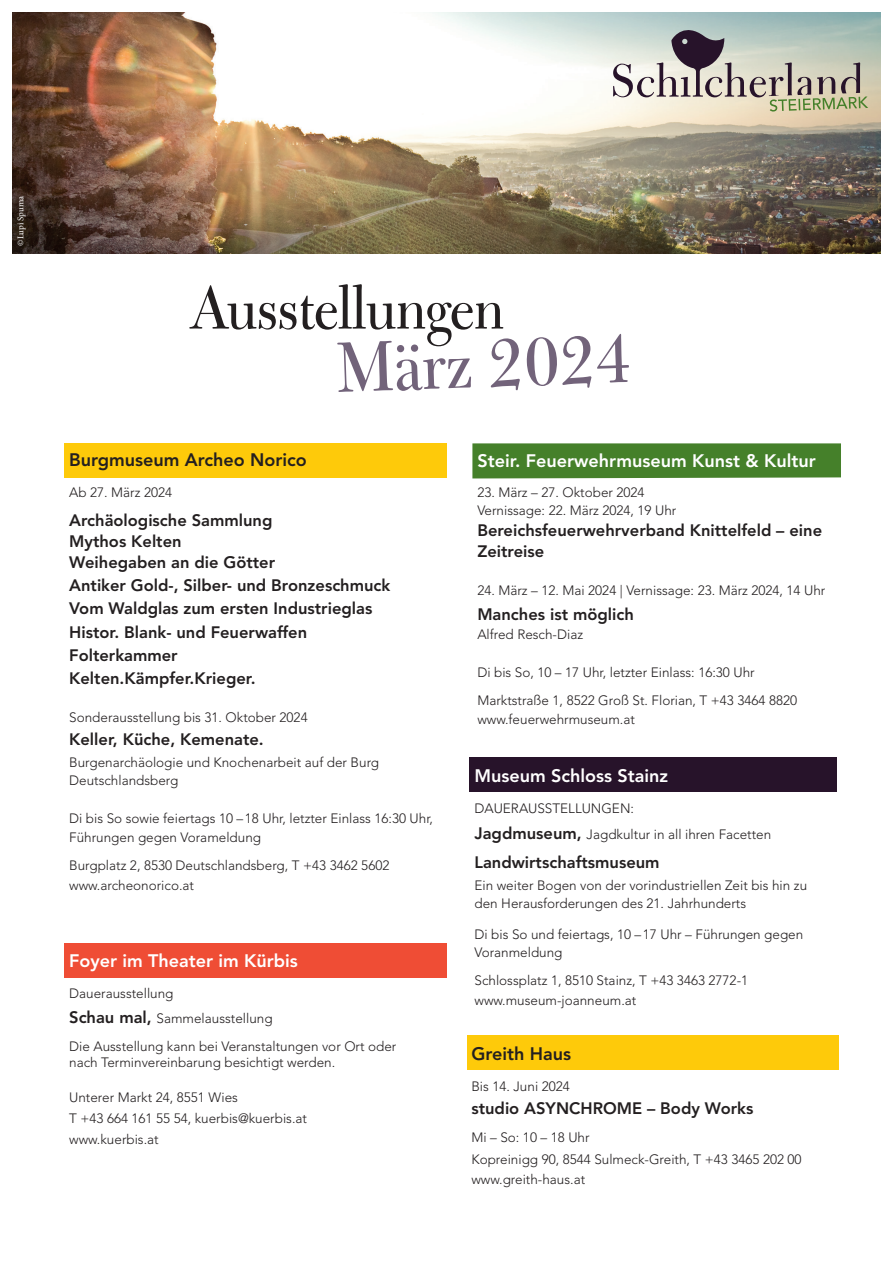
<style>
.page{position:relative;width:893px;height:1263px;background:#fff}
.page>*{position:absolute;margin:0;border:0;box-sizing:border-box;transform-origin:0 0}
.t1{font:79.05px "Bulmer MT Regular Display";color:#72637a}
.t2{font:67.5px "Bulmer MT Regular Display";color:#231f20}
.t3{font:800 18px "Avenir LT Std";color:#fff}
.t4{font:800 18px "Avenir LT Std";color:#231f20}
.t5{font:800 16.5px/23.1px "Avenir LT Std";color:#231f20}
.t6{font:300 13.5px/18px "Avenir LT Std";color:#231f20}
.t7{font:9px "Minion Pro";letter-spacing:-.01em;color:#fff}
.s1{font-weight:800;font-size:16.5px}
</style>
<div class="page">
<div style="left:64px;top:443px;width:382px;height:34px;background:#feca0a"></div>
<div style="left:469px;top:757px;width:368px;height:34px;background:#27132a"></div>
<div style="left:472px;top:443px;width:369px;height:35px;background:#45802a"></div>
<div style="left:468px;top:1036px;width:371px;height:34px;background:#feca0a"></div>
<div style="left:64px;top:943px;width:382px;height:34px;background:#ef4d35"></div>
<img style="left:13px;top:13px;width:867px;height:240px">
<svg style="left:613px;top:22px;width:255px;height:90px;background:#b8baaf"></svg>
<p class="t7" style="left:15px;top:246px;width:51px;rotate:-90deg">©Lupi Spuma</p>
<h2 class="t2" style="left:189px;top:267px;width:317px">Ausstellungen</h2>
<h1 class="t1" style="left:335px;top:320px;width:296px;rotate:-2deg">März 2024</h1>
<h3 class="t4" style="left:69px;top:449px;width:239px">Burgmuseum Archeo Norico</h3>
<p class="t6" style="left:69px;top:483px;width:104px">Ab 27. März 2024</p>
<p class="t5" style="left:69px;top:510px;width:207px;line-height:21px">Archäologische Sammlung<br>Mythos Kelten<br>Weihegaben an die Götter</p>
<p class="t5" style="left:69px;top:574px;width:323px">Antiker Gold-, Silber- und Bronzeschmuck<br>Vom Waldglas zum ersten Industrieglas<br>Histor. Blank- und Feuerwaffen<br>Folterkammer<br>Kelten.Kämpfer.Krieger.</p>
<p class="t6" style="left:69px;top:708px;width:240px">Sonderausstellung bis 31. Oktober 2024</p>
<p class="t5" style="left:69px;top:728px;width:196px">Keller, Küche, Kemenate.</p>
<p class="t6" style="left:69px;top:754px;width:311px">Burgenarchäologie und Knochenarbeit auf der Burg<br>Deutschlandsberg</p>
<p class="t6" style="left:69px;top:808px;width:365px;line-height:19.5px">Di bis So sowie feiertags 10 –18 Uhr, letzter Einlass 16:30 Uhr,<br>Führungen gegen Vorameldung</p>
<p class="t6" style="left:69px;top:856px;width:322px;line-height:19.5px">Burgplatz 2, 8530 Deutschlandsberg, T +43 3462 5602 www.archeonorico.at</p>
<h3 class="t3" style="left:69px;top:950px;width:230px">Foyer im Theater im Kürbis</h3>
<p class="t6" style="left:69px;top:981px;width:205px;line-height:25.2px">Dauerausstellung<br><span class="s1">Schau mal,</span> Sammelausstellung</p>
<p class="t6" style="left:69px;top:1038px;width:329px;line-height:16.5px">Die Ausstellung kann bei Veranstaltungen vor Ort oder nach Terminvereinbarung besichtigt werden.</p>
<p class="t6" style="left:69px;top:1087px;width:239px;line-height:20.7px">Unterer Markt 24, 8551 Wies<br>T +43 664 161 55 54, kuerbis@kuerbis.at www.kuerbis.at</p>
<h3 class="t3" style="left:477px;top:451px;width:340px">Steir. Feuerwehrmuseum Kunst &amp; Kultur</h3>
<p class="t6" style="left:477px;top:483px;width:201px;line-height:18.6px">23. März – 27. Oktober 2024<br>Vernissage: 22. März 2024, 19 Uhr</p>
<p class="t5" style="left:477px;top:520px;width:346px;line-height:21px">Bereichsfeuerwehrverband Knittelfeld – eine<br>Zeitreise</p>
<p class="t6" style="left:477px;top:581px;width:350px">24. März – 12. Mai 2024 | Vernissage: 23. März 2024, 14 Uhr</p>
<p class="t5" style="left:477px;top:603px;width:158px">Manches ist möglich</p>
<p class="t6" style="left:477px;top:625px;width:107px">Alfred Resch-Diaz</p>
<p class="t6" style="left:477px;top:658px;width:321px;line-height:28px">Di bis So, 10 – 17 Uhr, letzter Einlass: 16:30 Uhr<br>Marktstraße 1, 8522 Groß St. Florian, T +43 3464 8820</p>
<p class="t6" style="left:477px;top:710px;width:159px">www.feuerwehrmuseum.at</p>
<h3 class="t3" style="left:474px;top:765px;width:195px">Museum Schloss Stainz</h3>
<p class="t6" style="left:474px;top:796px;width:298px;line-height:25.2px">DAUERAUSSTELLUNGEN:<br><span class="s1">Jagdmuseum,</span> Jagdkultur in all ihren Facetten</p>
<p class="t5" style="left:474px;top:851px;width:187px">Landwirtschaftsmuseum</p>
<p class="t6" style="left:474px;top:877px;width:334px">Ein weiter Bogen von der vorindustriellen Zeit bis hin zu den Herausforderungen des 21. Jahrhunderts</p>
<p class="t6" style="left:474px;top:926px;width:330px">Di bis So und feiertags, 10 –17 Uhr – Führungen gegen<br>Voranmeldung</p>
<p class="t6" style="left:474px;top:971px;width:275px;line-height:19.5px">Schlossplatz 1, 8510 Stainz, T +43 3463 2772-1 www.museum-joanneum.at</p>
<h3 class="t4" style="left:471px;top:1043px;width:101px">Greith Haus</h3>
<p class="t6" style="left:471px;top:1078px;width:100px">Bis 14. Juni 2024</p>
<p class="t5" style="left:471px;top:1097px;width:283px">studio ASYNCHROME – Body Works</p>
<p class="t6" style="left:471px;top:1127px;width:332px;line-height:21.6px">Mi – So: 10 – 18 Uhr<br>Kopreinigg 90, 8544 Sulmeck-Greith, T +43 3465 202 00</p>
<p class="t6" style="left:471px;top:1170px;width:115px">www.greith-haus.at</p>
</div>
